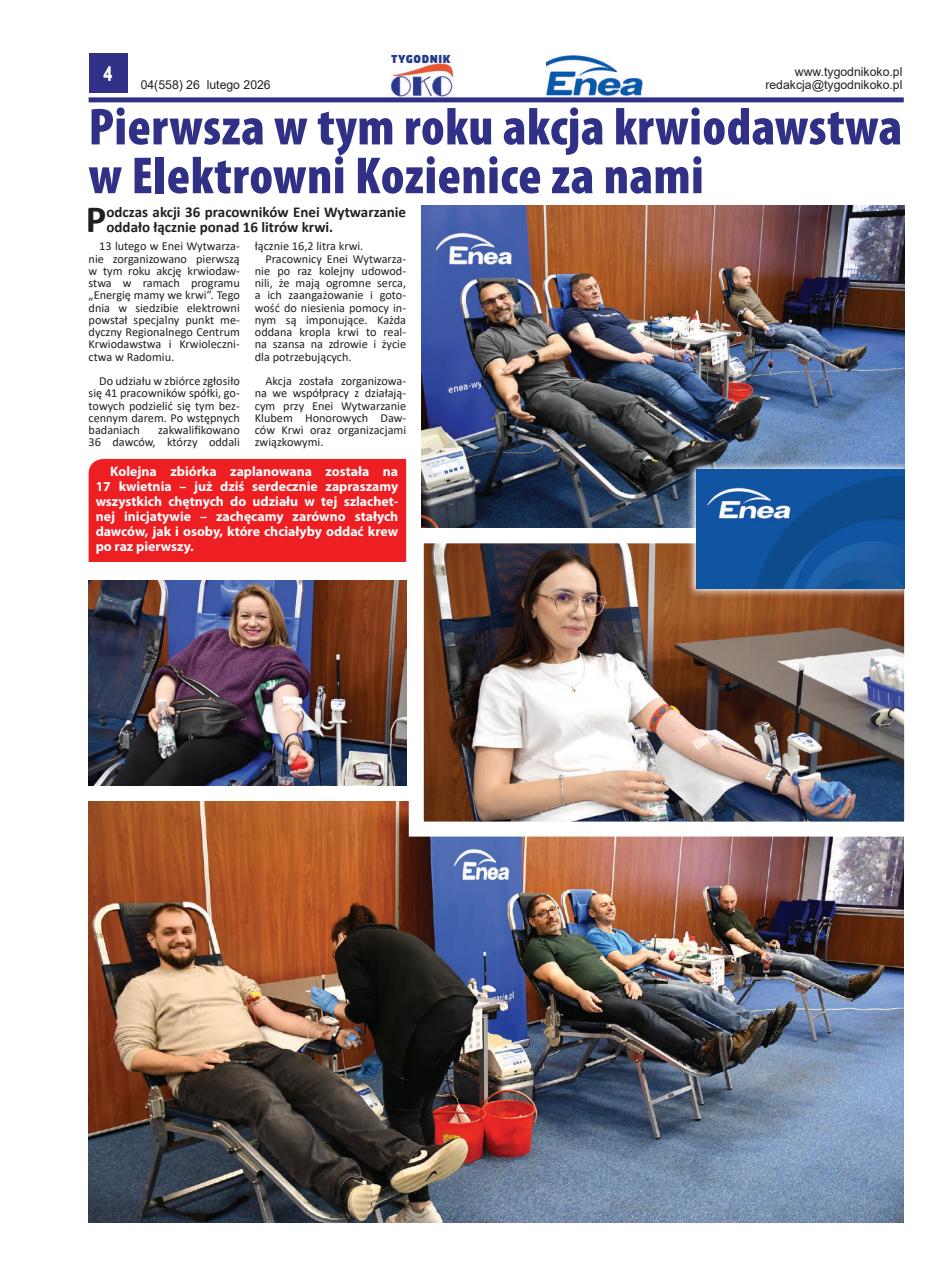
<style>
.page{position:relative;width:939px;height:1276px;background:#fff}
.page>*{position:absolute;margin:0;border:0;box-sizing:border-box;transform-origin:0 0}
.t1{font:900 condensed 52.5px/48.8px "Myriad Pro";letter-spacing:.01em;color:#303087}
.t2{font:700 38.62px "Calibri";color:#231f20}
.t3{font:18.75px "Arial Narrow";color:#fff}
.t4{font:700 15px/15px "Calibri";color:#231f20}
.t5{font:700 13.75px/15px "Myriad Pro";color:#fff;text-align:justify}
.t6{font:12.25px/12.2px "Calibri";color:#231f20;text-align:justify}
.t7{font:12.25px "Arial";color:#231f20}
.t8{font:900 10.88px "Neo Sans Pro";letter-spacing:.06em;color:#263a8d}
</style>
<div class="page">
<div style="left:89px;top:53px;width:39px;height:39px;background:#303087"></div>
<svg style="left:103px;top:66px;width:9px;height:15px"></svg>
<div style="left:89px;top:97px;width:815px;height:5px;background:#303087"></div>
<img style="left:390px;top:63px;width:64px;height:33px">
<img style="left:547px;top:55px;width:96px;height:41px">
<div style="left:89px;top:459px;width:317px;height:103px;background:#ee1f23"></div>
<img style="left:89px;top:580px;width:317px;height:205px">
<img style="left:89px;top:801px;width:815px;height:421px">
<img style="left:421px;top:205px;width:483px;height:322px">
<img style="left:425px;top:544px;width:478px;height:276px">
<div style="left:409px;top:528px;width:510px;height:308px;border:15px solid #fff"></div>
<img style="left:686px;top:460px;width:228px;height:138px">
<img style="left:696px;top:469px;width:208px;height:119px">
<p class="t8" style="left:391px;top:51px;width:61px">TYGODNIK</p>
<h3 class="t3" style="left:104px;top:60px;width:10px">4</h3>
<p class="t7" style="left:795px;top:64px;width:109px">www.tygodnikoko.pl</p>
<p class="t7" style="left:141px;top:76px;width:132px">04(558) 26 lutego 2026</p>
<p class="t7" style="left:765px;top:76px;width:139px">redakcja@tygodnikoko.pl</p>
<h1 class="t1" style="left:89px;top:103px;width:815px">Pierwsza w tym roku akcja krwiodawstwa w Elektrowni Kozienice za nami</h1>
<h2 class="t2" style="left:86px;top:191px;width:22px">P</h2>
<p class="t4" style="left:106px;top:204px;width:301px">odczas akcji 36 pracowników Enei Wytwarzanie oddało łącznie ponad 16 litrów krwi.</p>
<p class="t6" style="left:89px;top:240px;width:153px;text-indent:11px">13 lutego w Enei Wytwarza&shy;nie zorganizowano pierwszą w tym roku akcję krwiodaw&shy;stwa w ramach programu „Energię mamy we krwi”. Tego dnia w siedzibie elektrowni powstał specjalny punkt me&shy;dyczny Regionalnego Centrum Krwiodawstwa i Krwioleczni&shy;ctwa w Radomiu.</p>
<p class="t6" style="left:89px;top:374px;width:153px;text-indent:11px">Do udziału w zbiórce zgłosiło się 41 pracowników spółki, go&shy;towych podzielić się tym bez&shy;cennym darem. Po wstępnych badaniach</p>
<p class="t6" style="left:255px;top:240px;width:110px">łącznie 16,2 litra krwi.</p>
<p class="t6" style="left:265px;top:252px;width:142px">Pracownicy Enei Wytwarza-</p>
<p class="t6" style="left:255px;top:264px;width:153px">nie po raz kolejny udowod-</p>
<p class="t6" style="left:255px;top:276px;width:153px">nili, że mają ogromne serca,</p>
<p class="t6" style="left:255px;top:289px;width:153px">a ich zaangażowanie i goto-</p>
<p class="t6" style="left:255px;top:301px;width:153px">wość do niesienia pomocy in-</p>
<p class="t6" style="left:255px;top:313px;width:153px">nym są imponujące. Każda</p>
<p class="t6" style="left:255px;top:325px;width:153px">oddana kropla krwi to real-</p>
<p class="t6" style="left:255px;top:338px;width:153px">na szansa na zdrowie i życie</p>
<p class="t6" style="left:255px;top:350px;width:98px">dla potrzebujących.</p>
<p class="t6" style="left:255px;top:374px;width:153px;text-indent:11px">Akcja została zorganizowa&shy;na we współpracy z działają&shy;cym przy Enei Wytwarzanie Klubem Honorowych Daw&shy;ców Krwi oraz organizacjami związkowymi.</p>
<p class="t5" style="left:96px;top:464px;width:304px;text-indent:15px">Kolejna zbiórka zaplanowana została na 17 kwietnia – już dziś serdecznie zapraszamy wszystkich chętnych do udziału w tej szlachet&shy;nej inicjatywie – zachęcamy zarówno stałych dawców, jak i osoby, które chciałyby oddać krew po raz pierwszy.</p>
<p class="t6" style="left:89px;top:423px;width:153px;text-align:right">zakwalifikowano<br>36 dawców, którzy oddali</p>
</div>
